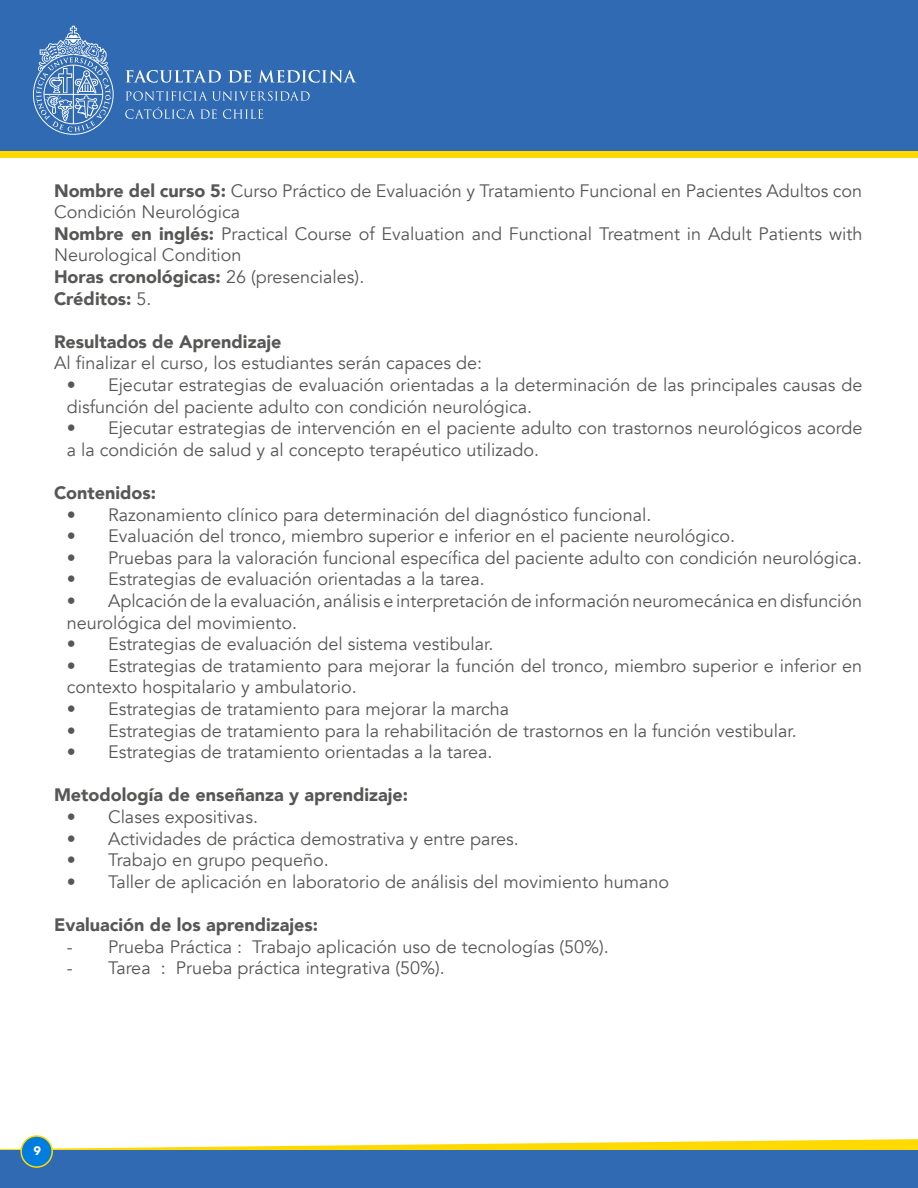
<style>
.page{position:relative;width:918px;height:1188px;background:#fff}
.page>*{position:absolute;margin:0;border:0;box-sizing:border-box;transform-origin:0 0}
.t1{font:18px/21.6px "Avenir";color:#575756}
.t2{font:900 18px "Avenir";color:#575756}
.t3{font:700 12px "Avenir Next";color:#fff}
.s1{font-weight:900}
</style>
<div class="page">
<div style="left:0;top:0;width:918px;height:153px;background:#306ab2"></div>
<svg style="left:0;top:1137px;width:918px;height:13px"></svg>
<div style="left:0;top:1150px;width:918px;height:38px;background:#306ab2"></div>
<svg style="left:33px;top:26px;width:81px;height:109px"></svg>
<svg style="left:126px;top:70px;width:95px;height:13px"></svg>
<svg style="left:228px;top:70px;width:23px;height:13px"></svg>
<svg style="left:258px;top:70px;width:98px;height:13px"></svg>
<svg style="left:126px;top:91px;width:184px;height:10px"></svg>
<svg style="left:125px;top:107px;width:92px;height:12px"></svg>
<svg style="left:223px;top:109px;width:40px;height:10px"></svg>
<div style="left:0;top:151px;width:918px;height:7px;background:#ffd900"></div>
<div style="left:21px;top:1136px;width:31px;height:31px;background:#007dde;border-radius:50%"></div>
<div style="left:20px;top:1135px;width:33px;height:33px;border:2px solid #ffd900;border-radius:50%"></div>
<p class="t1" style="left:54px;top:180px;width:810px"><span class="s1">Nombre del curso 5:</span> Curso Práctico de Evaluación y Tratamiento Funcional en Pacientes Adultos con Condición Neurológica<br><span class="s1">Nombre en inglés:</span> Practical Course of Evaluation and Functional Treatment in Adult Patients with Neurological Condition<br><span class="s1">Horas cronológicas:</span> 26 (presenciales).<br><span class="s1">Créditos:</span> 5.</p>
<p class="t2" style="left:54px;top:326px;width:229px">Resultados de Aprendizaje</p>
<p class="t1" style="left:54px;top:353px;width:430px">Al finalizar el curso, los estudiantes serán capaces de:</p>
<p class="t1" style="left:67px;top:374px;width:797px">• Ejecutar estrategias de evaluación orientadas a la determinación de las principales causas de disfunción del paciente adulto con condición neurológica.</p>
<p class="t1" style="left:67px;top:418px;width:797px">• Ejecutar estrategias de intervención en el paciente adulto con trastornos neurológicos acorde a la condición de salud y al concepto terapéutico utilizado.</p>
<p class="t2" style="left:54px;top:477px;width:104px">Contenidos:</p>
<p class="t1" style="left:67px;top:504px;width:586px">• Razonamiento clínico para determinación del diagnóstico funcional.</p>
<p class="t1" style="left:67px;top:526px;width:670px">• Evaluación del tronco, miembro superior e inferior en el paciente neurológico.</p>
<p class="t1" style="left:67px;top:547px;width:797px">• Pruebas para la valoración funcional específica del paciente adulto con condición neurológica.</p>
<p class="t1" style="left:67px;top:569px;width:420px">• Estrategias de evaluación orientadas a la tarea.</p>
<p class="t1" style="left:67px;top:590px;width:797px">• Aplcación de la evaluación, análisis e interpretación de información neuromecánica en disfunción neurológica del movimiento.</p>
<p class="t1" style="left:67px;top:634px;width:428px">• Estrategias de evaluación del sistema vestibular.</p>
<p class="t1" style="left:67px;top:655px;width:797px">• Estrategias de tratamiento para mejorar la función del tronco, miembro superior e inferior en contexto hospitalario y ambulatorio.</p>
<p class="t1" style="left:67px;top:698px;width:444px">• Estrategias de tratamiento para mejorar la marcha</p>
<p class="t1" style="left:67px;top:720px;width:732px">• Estrategias de tratamiento para la rehabilitación de trastornos en la función vestibular.</p>
<p class="t1" style="left:67px;top:742px;width:427px">• Estrategias de tratamiento orientadas a la tarea.</p>
<p class="t2" style="left:54px;top:780px;width:356px">Metodología de enseñanza y aprendizaje:</p>
<p class="t1" style="left:67px;top:806px;width:193px">• Clases expositivas.</p>
<p class="t1" style="left:67px;top:828px;width:454px">• Actividades de práctica demostrativa y entre pares.</p>
<p class="t1" style="left:67px;top:850px;width:263px">• Trabajo en grupo pequeño.</p>
<p class="t1" style="left:67px;top:871px;width:604px">• Taller de aplicación en laboratorio de análisis del movimiento humano</p>
<p class="t2" style="left:54px;top:909px;width:266px">Evaluación de los aprendizajes:</p>
<p class="t1" style="left:67px;top:936px;width:543px">- Prueba Práctica : Trabajo aplicación uso de tecnologías (50%).</p>
<p class="t1" style="left:67px;top:958px;width:380px">- Tarea : Prueba práctica integrativa (50%).</p>
<p class="t3" style="left:34px;top:1140px;width:9px">9</p>
</div>
